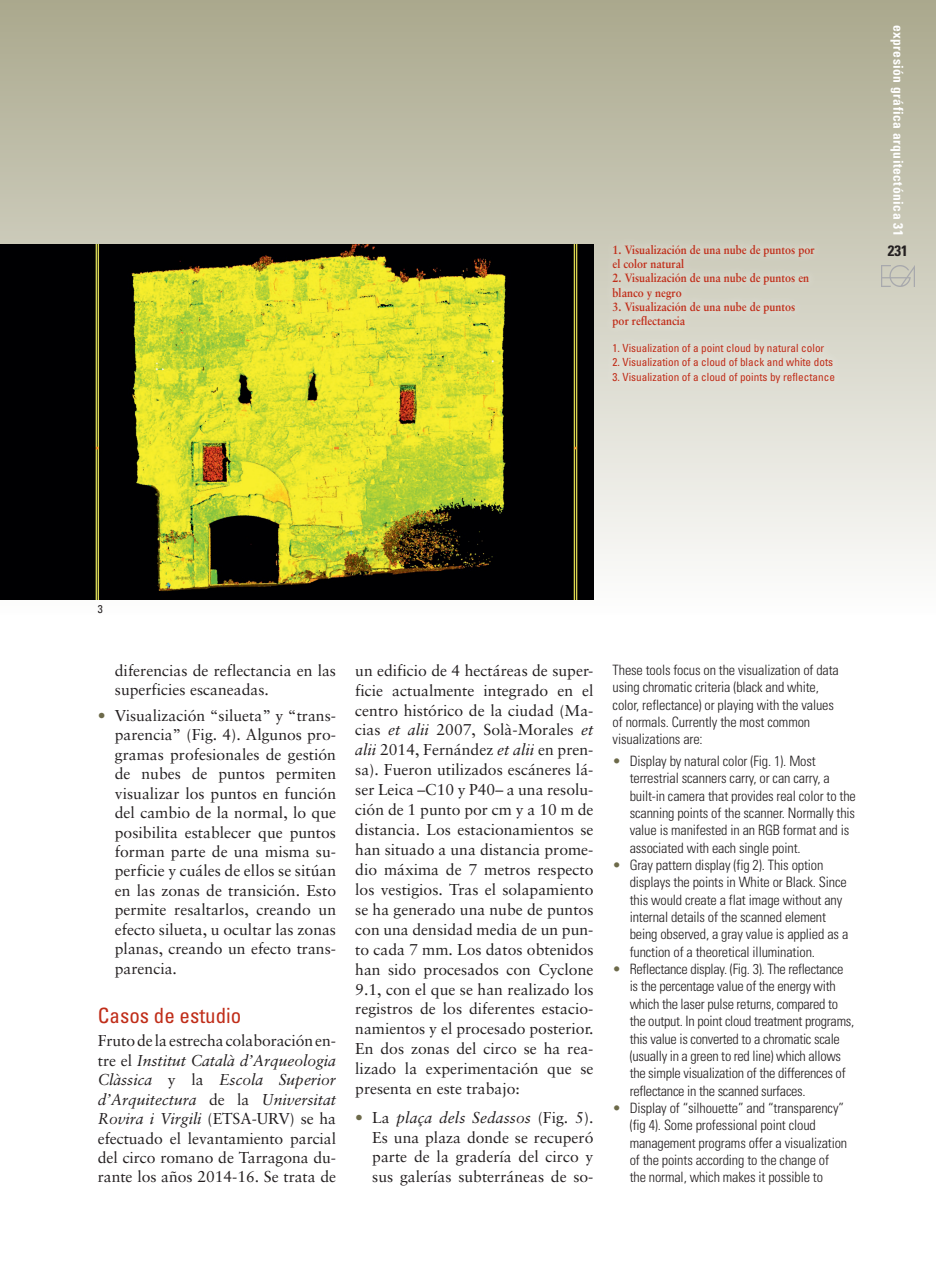
<style>
.page{position:relative;width:936px;height:1276px;background:#fff}
.page>*{position:absolute;margin:0;border:0;box-sizing:border-box;transform-origin:0 0}
.TITULAR_1_CAST{font:condensed 21px "Univers";color:#c02d19}
.t1{font:15.75px/20px "Sabon";color:#231f20;text-align:justify}
.t2{font:700 condensed 15px "Univers";color:#231f20}
.t3{font:300 condensed 14.25px/17.4px "Univers";letter-spacing:-.01em;color:#231f20}
.t4{font:700 condensed 13.5px "Univers";letter-spacing:.035em;color:#fff}
.t5{font:700 12px/14.2px "Sabon";color:#c02d19;scale:.9 1}
.t6{font:condensed 11.25px "Univers";color:#c02d19}
.PIES_DE_FOTO_INGLES{font:condensed 11.25px "Univers";color:#231f20}
.s1{color:#6d6a4a}
.s2{font-style:italic}
</style>
<div class="page">
<div style="left:0;top:0;width:935px;height:615px;background:linear-gradient(to bottom,#aaa88d,#fefefd)"></div>
<div style="left:602px;top:235px;width:266px;height:337px;background:#fff;opacity:.75"></div>
<img style="left:0;top:244px;width:593px;height:356px">
<img style="left:880px;top:265px;width:34px;height:21px">
<p class="t5" style="left:612px;top:242px;width:226px">1. Visualización de una nube de puntos por el color natural</p>
<p class="t5" style="left:612px;top:271px;width:220px">2. Visualización de una nube de puntos en blanco y negro</p>
<p class="t5" style="left:612px;top:299px;width:204px">3. Visualización de una nube de puntos por reflectancia</p>
<p class="t6" style="left:612px;top:341px;width:213px">1. Visualization of a point cloud by natural color</p>
<p class="t6" style="left:612px;top:355px;width:222px">2. Visualization of a cloud of black and white dots</p>
<p class="t6" style="left:612px;top:369px;width:224px">3. Visualization of a cloud of points by reflectance</p>
<p class="t4" style="left:906px;top:25px;width:213px;rotate:90deg">expresión gráfica arquitectónica 31</p>
<p class="t2" style="left:887px;top:242px;width:21px">231</p>
<p class="PIES_DE_FOTO_INGLES" style="left:98px;top:602px;width:6px">3</p>
<p class="t1" style="left:115px;top:660px;width:223px;line-height:19.5px">diferencias de reflectancia en las superficies escaneadas.</p>
<p class="t1" style="left:115px;top:705px;width:223px;line-height:19.5px;text-indent:-17px"><span class="s1">•</span> Visualización “silueta” y “trans&shy;parencia” (Fig. 4). Algunos pro&shy;gramas profesionales de gestión de nubes de puntos permiten visualizar los puntos en función del cambio de la normal, lo que posibilita establecer que puntos forman parte de una misma su&shy;perficie y cuáles de ellos se sitúan en las zonas de transición. Esto permite resaltarlos, creando un efecto silueta, u ocultar las zonas planas, creando un efecto trans&shy;parencia.</p>
<p class="TITULAR_1_CAST" style="left:98px;top:1002px;width:145px">Casos de estudio</p>
<p class="t1" style="left:98px;top:1031px;width:240px;line-height:19.5px">Fruto de la estrecha colaboración en&shy;tre el <span class="s2">Institut Català d’Arqueologia Clàssica</span> y la <span class="s2">Escola Superior d’Arquitectura</span> de la <span class="s2">Universitat Rovira i Virgili</span> (ETSA-URV) se ha efectuado el levantamiento parcial del circo romano de Tarragona du&shy;rante los años 2014-16. Se trata de</p>
<p class="t1" style="left:355px;top:660px;width:240px">un edificio de 4 hectáreas de super&shy;ficie actualmente integrado en el centro histórico de la ciudad (Ma&shy;cias <span class="s2">et alii</span> 2007, Solà-Morales <span class="s2">et alii</span> 2014, Fernández <span class="s2">et alii</span> en pren&shy;sa). Fueron utilizados escáneres lá&shy;ser Leica –C10 y P40– a una resolu&shy;ción de 1 punto por cm y a 10 m de distancia. Los estacionamientos se han situado a una distancia prome&shy;dio máxima de 7 metros respecto los vestigios. Tras el solapamiento se ha generado una nube de puntos con una densidad media de un pun&shy;to cada 7 mm. Los datos obtenidos han sido procesados con Cyclone 9.1, con el que se han realizado los registros de los diferentes estacio&shy;namientos y el procesado posterior.<br>En dos zonas del circo se ha rea&shy;lizado la experimentación que se presenta en este trabajo:</p>
<p class="t1" style="left:372px;top:1107px;width:223px;text-indent:-17px"><span class="s1">•</span> La <span class="s2">plaça dels Sedassos</span> (Fig. 5).<br>Es una plaza donde se recuperó parte de la gradería del circo y sus galerías subterráneas de so-</p>
<p class="t3" style="left:612px;top:661px;width:228px">These tools focus on the visualization of data using chromatic criteria (black and white, color, reflectance) or playing with the values of normals. Currently the most common visualizations are:</p>
<p class="t3" style="left:629px;top:752px;width:228px;text-indent:-17px"><span class="s1">•</span> Display by natural color (Fig. 1). Most terrestrial scanners carry, or can carry, a built-in camera that provides real color to the scanning points of the scanner. Normally this value is manifested in an RGB format and is associated with each single point.</p>
<p class="t3" style="left:629px;top:856px;width:220px;text-indent:-17px"><span class="s1">•</span> Gray pattern display (fig 2). This option displays the points in White or Black. Since this would create a flat image without any internal details of the scanned element being observed, a gray value is applied as a function of a theoretical illumination.</p>
<p class="t3" style="left:629px;top:960px;width:226px;text-indent:-17px"><span class="s1">•</span> Reflectance display. (Fig. 3). The reflectance is the percentage value of the energy with which the laser pulse returns, compared to the output. In point cloud treatment programs, this value is converted to a chromatic scale (usually in a green to red line) which allows the simple visualization of the differences of reflectance in the scanned surfaces.</p>
<p class="t3" style="left:629px;top:1099px;width:219px;text-indent:-17px"><span class="s1">•</span> Display of “silhouette” and “transparency” (fig 4). Some professional point cloud management programs offer a visualization of the points according to the change of the normal, which makes it possible to</p>
</div>
